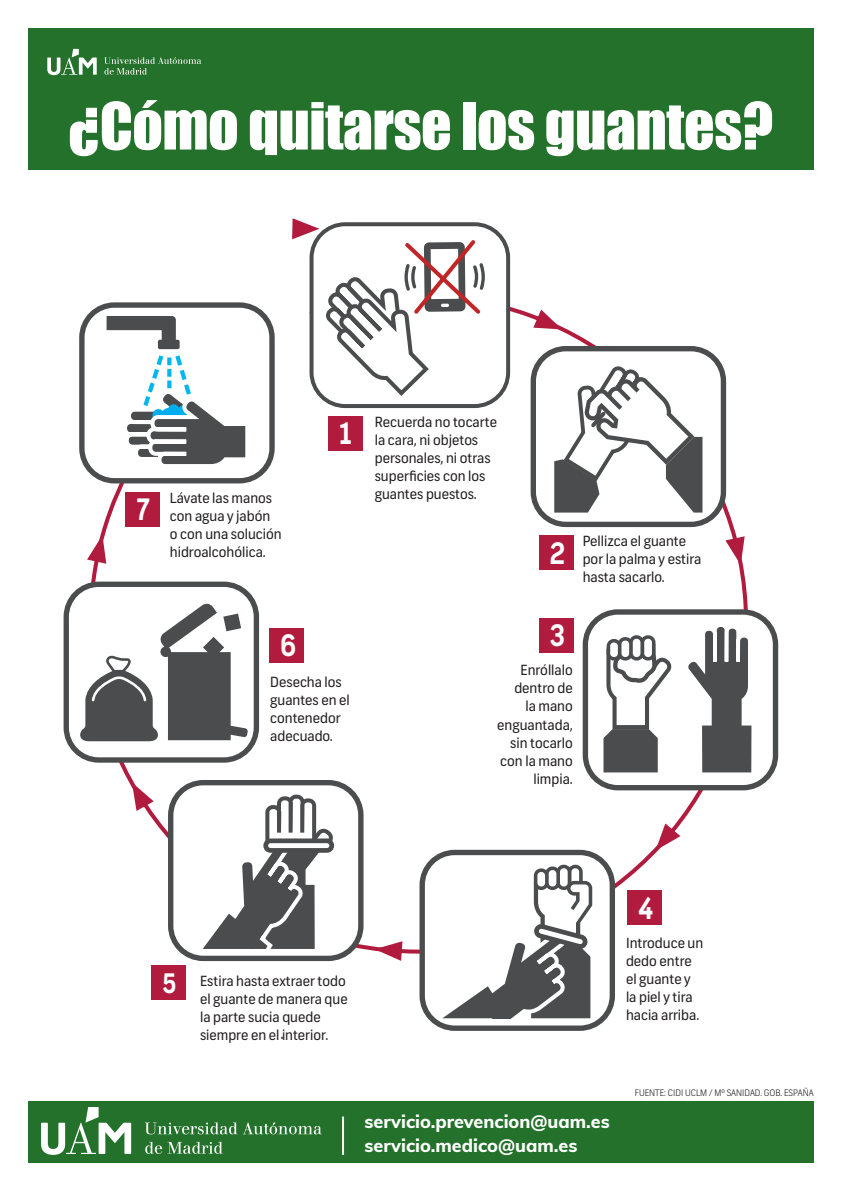
<style>
.page{position:relative;width:842px;height:1191px;background:#fff}
.page>*{position:absolute;margin:0;border:0;box-sizing:border-box;transform-origin:0 0}
.t1{font:60px "Impact";letter-spacing:-.01em;color:#fff}
.t2{font:700 29.5px "Frank";color:#fff;scale:.86 1}
.t3{font:700 26.8px "Frank";color:#fff;scale:.86 1}
.t4{font:800 18px/24px "Muli";color:#fff}
.t5{font:16.1px "Frank";color:#231f20}
.t6{font:14px/18px "Frank";color:#231f20}
.t7{font:300 9px "Frank";color:#231f20}
</style>
<div class="page">
<div style="left:28px;top:28px;width:786px;height:141px;background:#23712a"></div>
<svg style="left:47px;top:49px;width:50px;height:26px"></svg>
<svg style="left:104px;top:57px;width:97px;height:18px"></svg>
<div style="left:28px;top:1101px;width:786px;height:61px;background:#23712a"></div>
<svg style="left:41px;top:1107px;width:90px;height:47px"></svg>
<svg style="left:145px;top:1122px;width:92px;height:12px"></svg>
<svg style="left:243px;top:1122px;width:79px;height:12px"></svg>
<svg style="left:145px;top:1141px;width:77px;height:12px"></svg>
<hr style="left:342px;top:1116px;width:2px;height:38px;background:#fff">
<svg style="left:87px;top:292px;width:661px;height:663px"></svg>
<div style="left:82px;top:305px;width:190px;height:176px;background:#fff;border-radius:33px"></div>
<div style="left:79px;top:302px;width:196px;height:181px;border:5px solid #4b4c4d;border-radius:33px"></div>
<div style="left:585px;top:612px;width:190px;height:175px;background:#fff;border-radius:33px"></div>
<div style="left:583px;top:609px;width:195px;height:181px;border:5px solid #4b4c4d;border-radius:33px"></div>
<div style="left:422px;top:852px;width:190px;height:176px;background:#fff;border-radius:33px"></div>
<div style="left:419px;top:849px;width:196px;height:181px;border:5px solid #4b4c4d;border-radius:33px"></div>
<div style="left:171px;top:782px;width:190px;height:176px;background:#fff;border-radius:33px"></div>
<div style="left:168px;top:780px;width:195px;height:181px;border:5px solid #4b4c4d;border-radius:33px"></div>
<div style="left:66px;top:584px;width:190px;height:176px;background:#fff;border-radius:33px"></div>
<div style="left:64px;top:581px;width:195px;height:181px;border:5px solid #4b4c4d;border-radius:33px"></div>
<div style="left:533px;top:349px;width:190px;height:175px;background:#fff;border-radius:33px"></div>
<div style="left:531px;top:346px;width:195px;height:181px;border:5px solid #4b4c4d;border-radius:33px"></div>
<svg style="left:603px;top:627px;width:149px;height:145px"></svg>
<svg style="left:107px;top:316px;width:69px;height:25px"></svg>
<div style="left:158px;top:340px;width:22px;height:9px;background:#4b4c4d;border-radius:2px"></div>
<svg style="left:127px;top:355px;width:119px;height:109px"></svg>
<svg style="left:202px;top:794px;width:131px;height:155px"></svg>
<div style="left:266px;top:841px;width:66px;height:9px;background:#fff;border-radius:5px"></div>
<div style="left:263px;top:838px;width:71px;height:14px;border:5px solid #4b4c4d;border-radius:5px"></div>
<svg style="left:725px;top:536px;width:20px;height:29px"></svg>
<svg style="left:655px;top:823px;width:25px;height:27px"></svg>
<svg style="left:375px;top:941px;width:27px;height:20px"></svg>
<svg style="left:132px;top:782px;width:22px;height:29px"></svg>
<svg style="left:87px;top:535px;width:19px;height:29px"></svg>
<svg style="left:533px;top:309px;width:29px;height:20px"></svg>
<svg style="left:443px;top:864px;width:149px;height:154px"></svg>
<svg style="left:80px;top:603px;width:168px;height:138px"></svg>
<div style="left:328px;top:416px;width:35px;height:35px;background:#b11c3e"></div>
<div style="left:539px;top:535px;width:34px;height:35px;background:#b11c3e"></div>
<div style="left:539px;top:618px;width:34px;height:35px;background:#b11c3e"></div>
<div style="left:627px;top:890px;width:35px;height:35px;background:#b11c3e"></div>
<div style="left:151px;top:965px;width:35px;height:35px;background:#b11c3e"></div>
<div style="left:269px;top:628px;width:35px;height:35px;background:#b11c3e"></div>
<div style="left:125px;top:492px;width:35px;height:35px;background:#b11c3e"></div>
<svg style="left:554px;top:366px;width:148px;height:146px"></svg>
<div style="left:311px;top:224px;width:197px;height:182px;background:#fff;border-radius:34px"></div>
<div style="left:309px;top:222px;width:201px;height:186px;border:4px solid #4b4c4d;border-radius:34px"></div>
<svg style="left:292px;top:218px;width:193px;height:181px"></svg>
<h1 class="t1" style="left:69px;top:79px;width:706px">¿Cómo quitarse los guantes?</h1>
<h2 class="t2" style="left:136px;top:491px;width:18px">7</h2>
<p class="t6" style="left:170px;top:489px;width:113px">Lávate las manos con agua y jabón<br>o con una solución hidroalcohólica.</p>
<h2 class="t2" style="left:339px;top:415px;width:17px">1</h2>
<h2 class="t2" style="left:280px;top:627px;width:21px">6</h2>
<p class="t6" style="left:270px;top:673px;width:81px">Desecha los guantes en el contenedor adecuado.</p>
<p class="t6" style="left:375px;top:413px;width:124px">Recuerda no tocarte la cara, ni objetos personales, ni otras superficies con los guantes puestos.</p>
<h2 class="t2" style="left:549px;top:535px;width:20px">2</h2>
<p class="t6" style="left:583px;top:532px;width:120px">Pellizca el guante por la palma y estira hasta sacarlo.</p>
<h2 class="t2" style="left:549px;top:617px;width:20px">3</h2>
<p class="t6" style="left:497px;top:662px;width:77px;text-align:right">Enróllalo dentro de<br>la mano enguantada, sin tocarlo con la mano limpia.</p>
<h3 class="t3" style="left:162px;top:967px;width:18px">5</h3>
<p class="t6" style="left:200px;top:972px;width:149px">Estira hasta extraer todo el guante de manera que la parte sucia quede siempre en el interior.</p>
<p class="t5" style="left:281px;top:1023px;width:5px">.</p>
<h2 class="t2" style="left:638px;top:890px;width:20px">4</h2>
<p class="t6" style="left:626px;top:934px;width:79px">Introduce un dedo entre el guante y la piel y tira hacia arriba.</p>
<p class="t4" style="left:364px;top:1108px;width:247px">servicio.prevencion@uam.es servicio.medico@uam.es</p>
<p class="t7" style="left:635px;top:1086px;width:180px">FUENTE: CIDI U CLM / Mº SANIDAD. GOB. ESPAÑA</p>
</div>
